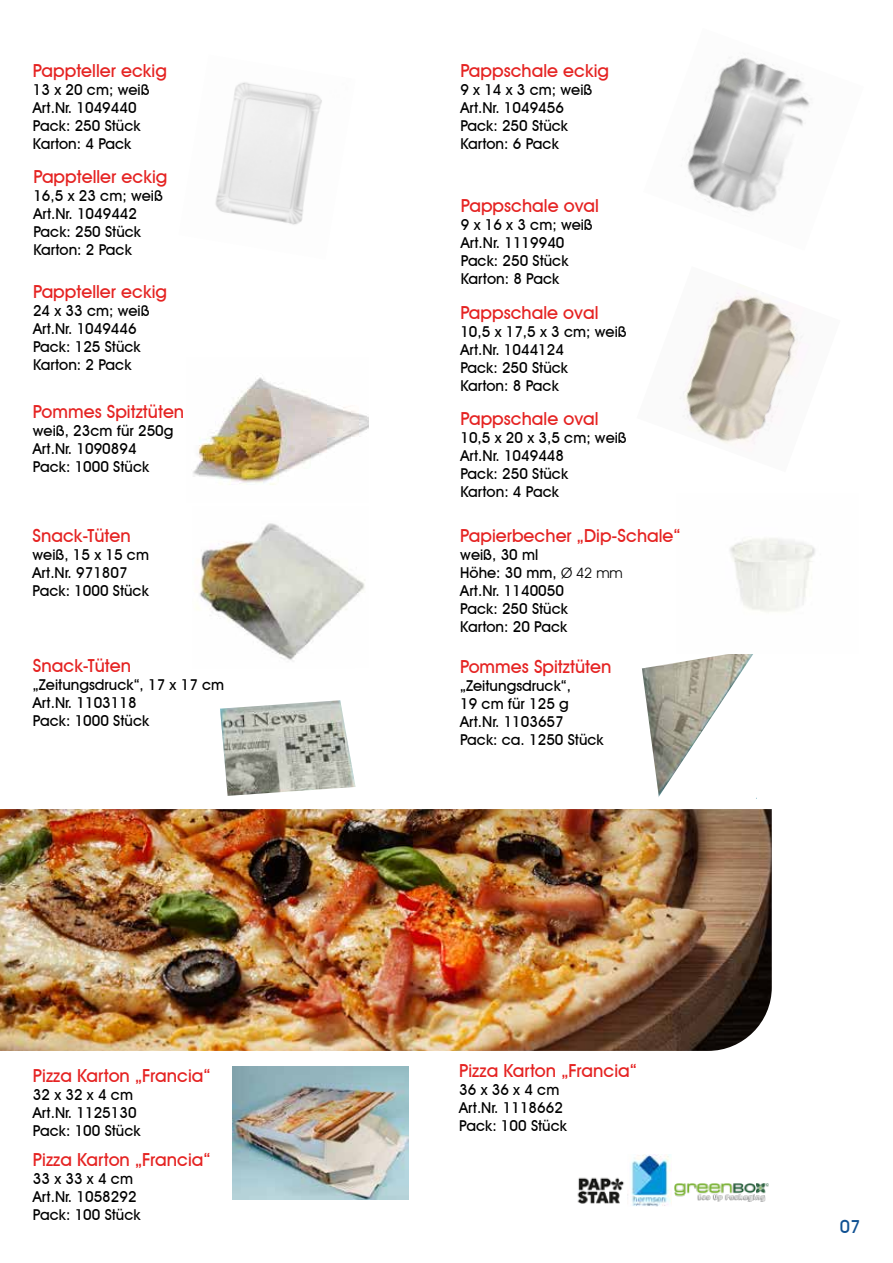
<style>
.page{position:relative;width:893px;height:1263px;background:#fff}
.page>*{position:absolute;margin:0;border:0;box-sizing:border-box;transform-origin:0 0}
.t1{font:500 18px "Avant Garde IT Cby BT";color:#e52322}
.t2{font:500 18px "Avant Garde IT Cby BT";color:#105192}
.t3{font:500 15px/18px "Avant Garde IT Cby BT";color:#000}
.s1{font-weight:400;font-size:14.25px}
</style>
<div class="page">
<img style="left:680px;top:284px;width:123px;height:160px">
<img style="left:215px;top:82px;width:107px;height:143px">
<img style="left:687px;top:57px;width:123px;height:155px">
<img style="left:193px;top:377px;width:176px;height:108px">
<svg style="left:642px;top:654px;width:115px;height:145px"></svg>
<img style="left:196px;top:523px;width:169px;height:139px">
<svg style="left:220px;top:700px;width:136px;height:96px"></svg>
<img style="left:232px;top:1066px;width:176px;height:133px">
<img style="left:730px;top:538px;width:85px;height:74px">
<img style="left:0;top:809px;width:772px;height:242px">
<img style="left:577px;top:1177px;width:47px;height:27px">
<img style="left:674px;top:1183px;width:94px;height:18px">
<img style="left:627px;top:1154px;width:45px;height:53px">
<p class="t1" style="left:33px;top:60px;width:136px">Pappteller eckig</p>
<p class="t3" style="left:33px;top:81px;width:118px">13 x 20 cm; weiß<br>Art.Nr. 1049440<br>Pack: 250 Stück<br>Karton: 4 Pack</p>
<p class="t1" style="left:33px;top:166px;width:136px">Pappteller eckig</p>
<p class="t3" style="left:33px;top:187px;width:131px">16,5 x 23 cm; weiß<br>Art.Nr. 1049442<br>Pack: 250 Stück<br>Karton: 2 Pack</p>
<p class="t1" style="left:33px;top:280px;width:136px">Pappteller eckig</p>
<p class="t3" style="left:33px;top:301px;width:118px">24 x 33 cm; weiß<br>Art.Nr. 1049446<br>Pack: 125 Stück<br>Karton: 2 Pack</p>
<p class="t1" style="left:33px;top:401px;width:153px">Pommes Spitztüten</p>
<p class="t3" style="left:33px;top:422px;width:142px">weiß, 23cm für 250g<br>Art.Nr. 1090894<br>Pack: 1000 Stück</p>
<p class="t1" style="left:33px;top:525px;width:100px">Snack-Tüten</p>
<p class="t3" style="left:33px;top:545px;width:118px">weiß, 15 x 15 cm<br>Art.Nr. 971807<br>Pack: 1000 Stück</p>
<p class="t1" style="left:33px;top:654px;width:100px">Snack-Tüten</p>
<p class="t3" style="left:33px;top:675px;width:193px">„Zeitungsdruck“, 17 x 17 cm<br>Art.Nr. 1103118<br>Pack: 1000 Stück</p>
<p class="t1" style="left:33px;top:1065px;width:179px">Pizza Karton „Francia“</p>
<p class="t3" style="left:33px;top:1086px;width:109px">32 x 32 x 4 cm<br>Art.Nr. 1125130<br>Pack: 100 Stück</p>
<p class="t1" style="left:33px;top:1149px;width:179px">Pizza Karton „Francia“</p>
<p class="t3" style="left:33px;top:1170px;width:109px">33 x 33 x 4 cm<br>Art.Nr. 1058292<br>Pack: 100 Stück</p>
<p class="t1" style="left:460px;top:60px;width:150px">Pappschale eckig</p>
<p class="t3" style="left:460px;top:81px;width:133px">9 x 14 x 3 cm; weiß<br>Art.Nr. 1049456<br>Pack: 250 Stück<br>Karton: 6 Pack</p>
<p class="t1" style="left:461px;top:195px;width:140px">Pappschale oval</p>
<p class="t3" style="left:461px;top:216px;width:133px">9 x 16 x 3 cm; weiß<br>Art.Nr. 1119940<br>Pack: 250 Stück<br>Karton: 8 Pack</p>
<p class="t1" style="left:460px;top:302px;width:140px">Pappschale oval</p>
<p class="t3" style="left:460px;top:323px;width:168px">10,5 x 17,5 x 3 cm; weiß<br>Art.Nr. 1044124<br>Pack: 250 Stück<br>Karton: 8 Pack</p>
<p class="t1" style="left:460px;top:408px;width:140px">Pappschale oval</p>
<p class="t3" style="left:460px;top:429px;width:168px">10,5 x 20 x 3,5 cm; weiß<br>Art.Nr. 1049448<br>Pack: 250 Stück<br>Karton: 4 Pack</p>
<p class="t1" style="left:460px;top:525px;width:222px">Papierbecher „Dip-Schale“</p>
<p class="t3" style="left:460px;top:546px;width:164px">weiß, 30 ml<br>Höhe: 30 mm, <span class="s1">Ø 42 mm<br></span>Art.Nr. 1140050<br>Pack: 250 Stück<br>Karton: 20 Pack</p>
<p class="t1" style="left:460px;top:655px;width:153px">Pommes Spitztüten</p>
<p class="t3" style="left:460px;top:676px;width:145px">„Zeitungsdruck“,<br>19 cm für 125 g<br>Art.Nr. 1103657<br>Pack: ca. 1250 Stück</p>
<p class="t1" style="left:459px;top:1059px;width:179px">Pizza Karton „Francia“</p>
<p class="t3" style="left:459px;top:1080px;width:109px">36 x 36 x 4 cm<br>Art.Nr. 1118662<br>Pack: 100 Stück</p>
<p class="t2" style="left:840px;top:1216px;width:22px">07</p>
</div>
